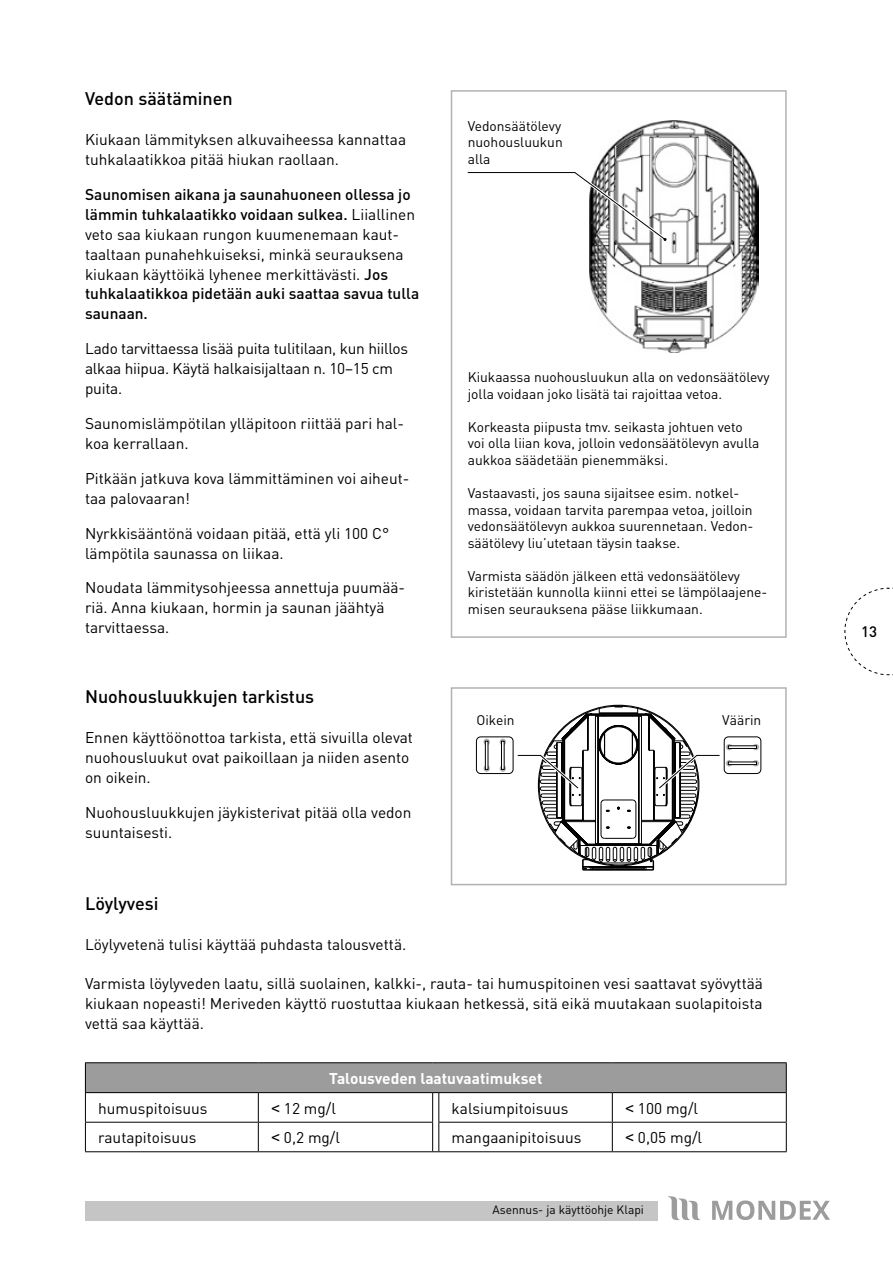
<style>
.page{position:relative;width:893px;height:1263px;background:#fff}
.page>*{position:absolute;margin:0;border:0;box-sizing:border-box;transform-origin:0 0}
.t1{font:500 18px "DIN";color:#000}
.t2{font:15.45px/20px "DIN";color:#000}
.t3{font:500 15.45px/20px "DIN";color:#000}
.t4{font:700 15.45px "DIN";color:#fff}
.t5{font:500 15px "DIN";color:#000}
.t6{font:13.8px/16.5px "DIN";color:#000}
.t7{font:12px "DIN";color:#000}
.s1{font-weight:400}
.s2{font-family:"Arial"}
</style>
<div class="page">
<svg style="left:844px;top:587px;width:49px;height:88px"></svg>
<div style="left:85px;top:1201px;width:572px;height:19px;background:#c5c5c5"></div>
<svg style="left:668px;top:1196px;width:32px;height:24px"></svg>
<svg style="left:712px;top:1200px;width:118px;height:20px"></svg>
<img style="left:590px;top:120px;width:168px;height:232px">
<div style="left:451px;top:90px;width:336px;height:548px;border:2px solid #b2b2b2"></div>
<svg style="left:467px;top:170px;width:203px;height:74px"></svg>
<div style="left:85px;top:1063px;width:701px;height:29px;background:#9c9c9c"></div>
<hr style="left:85px;top:1122px;width:173px;height:1px;background:#000">
<hr style="left:438px;top:1122px;width:174px;height:1px;background:#000">
<hr style="left:85px;top:1151px;width:173px;height:1px;background:#000">
<hr style="left:439px;top:1151px;width:173px;height:1px;background:#000">
<hr style="left:258px;top:1122px;width:175px;height:1px;background:#000">
<svg style="left:258px;top:1093px;width:1px;height:58px"></svg>
<hr style="left:612px;top:1122px;width:175px;height:1px;background:#000">
<svg style="left:612px;top:1093px;width:1px;height:58px"></svg>
<hr style="left:258px;top:1151px;width:175px;height:1px;background:#000">
<hr style="left:612px;top:1151px;width:175px;height:1px;background:#000">
<hr style="left:85px;top:1062px;width:173px;height:1px;background:#000">
<svg style="left:85px;top:1063px;width:1px;height:88px"></svg>
<hr style="left:258px;top:1062px;width:175px;height:1px;background:#000">
<hr style="left:439px;top:1062px;width:173px;height:1px;background:#000">
<hr style="left:612px;top:1062px;width:175px;height:1px;background:#000">
<svg style="left:786px;top:1063px;width:1px;height:88px"></svg>
<hr style="left:85px;top:1092px;width:173px;height:1px;background:#000">
<hr style="left:258px;top:1092px;width:175px;height:1px;background:#000">
<hr style="left:439px;top:1092px;width:173px;height:1px;background:#000">
<hr style="left:612px;top:1092px;width:175px;height:1px;background:#000">
<svg style="left:432px;top:1092px;width:7px;height:60px"></svg>
<div style="left:451px;top:687px;width:336px;height:198px;border:2px solid #b2b2b2"></div>
<div style="left:476px;top:736px;width:37px;height:38px;border:1px solid #000;border-radius:4px"></div>
<svg style="left:500px;top:765px;width:6px;height:7px"></svg>
<svg style="left:500px;top:739px;width:6px;height:6px"></svg>
<svg style="left:483px;top:765px;width:7px;height:7px"></svg>
<svg style="left:483px;top:739px;width:7px;height:6px"></svg>
<div style="left:485px;top:741px;width:3px;height:29px;border:1px solid #000"></div>
<div style="left:501px;top:741px;width:3px;height:29px;border:1px solid #000"></div>
<svg style="left:517px;top:704px;width:203px;height:167px"></svg>
<div style="left:724px;top:736px;width:37px;height:38px;border:1px solid #000;border-radius:4px"></div>
<div style="left:726px;top:744px;width:7px;height:6px;background:#999;border-radius:50%"></div>
<div style="left:752px;top:744px;width:7px;height:6px;background:#b2b2b2;border-radius:50%"></div>
<div style="left:726px;top:760px;width:7px;height:6px;background:#989898;border-radius:50%"></div>
<div style="left:752px;top:760px;width:7px;height:6px;background:#b2b2b2;border-radius:50%"></div>
<div style="left:728px;top:761px;width:29px;height:4px;border:1px solid #000"></div>
<div style="left:728px;top:745px;width:29px;height:4px;border:1px solid #000"></div>
<p class="t1" style="left:85px;top:87px;width:149px">Vedon säätäminen</p>
<p class="t2" style="left:85px;top:129px;width:323px">Kiukaan lämmityksen alkuvaiheessa kannattaa tuhkalaatikkoa pitää hiukan raollaan.</p>
<p class="t3" style="left:85px;top:184px;width:336px">Saunomisen aikana ja saunahuoneen ollessa jo lämmin tuhkalaatikko voidaan sulkea. <span class="s1">Liiallinen veto saa kiukaan rungon kuumenemaan kaut&shy;taaltaan punahehkuiseksi, minkä seurauksena kiukaan käyttöikä lyhenee merkittävästi.</span> Jos tuhkalaatikkoa pidetään auki saattaa savua tulla saunaan.</p>
<p class="t2" style="left:85px;top:338px;width:325px">Lado tarvittaessa lisää puita tulitilaan, kun hiillos alkaa hiipua. Käytä halkaisijaltaan n. 10–15 cm puita.</p>
<p class="t2" style="left:85px;top:413px;width:321px">Saunomislämpötilan ylläpitoon riittää pari hal&shy;koa kerrallaan.</p>
<p class="t2" style="left:85px;top:468px;width:326px">Pitkään jatkuva kova lämmittäminen voi aiheut&shy;taa palovaaran!</p>
<p class="t2" style="left:85px;top:523px;width:306px">Nyrkkisääntönä voidaan pitää, että yli 100 C° lämpötila saunassa on liikaa.</p>
<p class="t2" style="left:85px;top:577px;width:322px">Noudata lämmitysohjeessa annettuja puumää&shy;riä. Anna kiukaan, hormin ja saunan jäähtyä tarvittaessa.</p>
<p class="t1" style="left:85px;top:685px;width:231px">Nuohousluukkujen tarkistus</p>
<p class="t2" style="left:85px;top:727px;width:329px">Ennen käyttöönottoa tarkista, että sivuilla olevat nuohousluukut ovat paikoillaan ja niiden asento on oikein.</p>
<p class="t2" style="left:85px;top:802px;width:328px">Nuohousluukkujen jäykisterivat pitää olla vedon suuntaisesti.</p>
<p class="t6" style="left:468px;top:117px;width:97px;text-align:justify">Vedonsäätölevy nuohousluukun alla</p>
<p class="t6" style="left:468px;top:369px;width:303px">Kiukaassa nuohousluukun alla on vedonsäätölevy jolla voidaan joko lisätä tai rajoittaa vetoa.</p>
<p class="t6" style="left:468px;top:418px;width:293px">Korkeasta piipusta tmv. seikasta johtuen veto voi olla liian kova, jolloin vedonsäätölevyn avulla aukkoa säädetään pienemmäksi.</p>
<p class="t6" style="left:468px;top:484px;width:287px">Vastaavasti, jos sauna sijaitsee esim. notkel&shy;massa, voidaan tarvita parempaa vetoa, joilloin vedonsäätölevyn aukkoa suurennetaan. Vedon&shy;säätölevy liu’utetaan täysin taakse.</p>
<p class="t6" style="left:468px;top:567px;width:301px">Varmista säädön jälkeen että vedonsäätölevy kiristetään kunnolla kiinni ettei se lämpölaajene&shy;misen seurauksena pääse liikkumaan.</p>
<p class="t6" style="left:476px;top:711px;width:40px">Oikein</p>
<p class="t6" style="left:722px;top:711px;width:41px">Väärin</p>
<p class="t1" style="left:85px;top:892px;width:75px">Löylyvesi</p>
<p class="t2" style="left:85px;top:934px;width:323px">Löylyvetenä tulisi käyttää puhdasta talousvettä.</p>
<p class="t2" style="left:85px;top:973px;width:679px;text-align:justify">Varmista löylyveden laatu, sillä suolainen, kalkki-, rauta- tai humuspitoinen vesi saattavat syövyttää kiukaan nopeasti! Meriveden käyttö ruostuttaa kiukaan hetkessä, sitä eikä muutakaan suolapitoista vettä saa käyttää.</p>
<p class="t4" style="left:329px;top:1068px;width:215px">Talousveden laatuvaatimukset</p>
<p class="t2" style="left:98px;top:1098px;width:111px">humuspitoisuus</p>
<p class="t2" style="left:271px;top:1098px;width:66px"><span class="s2">&lt;</span> 12 mg/l</p>
<p class="t2" style="left:452px;top:1098px;width:118px">kalsiumpitoisuus</p>
<p class="t2" style="left:625px;top:1098px;width:74px"><span class="s2">&lt;</span> 100 mg/l</p>
<p class="t2" style="left:98px;top:1127px;width:100px">rautapitoisuus</p>
<p class="t2" style="left:271px;top:1127px;width:70px"><span class="s2">&lt;</span> 0,2 mg/l</p>
<p class="t2" style="left:452px;top:1127px;width:131px">mangaanipitoisuus</p>
<p class="t2" style="left:625px;top:1127px;width:79px"><span class="s2">&lt;</span> 0,05 mg/l</p>
<p class="t7" style="left:492px;top:1202px;width:153px">Asennus- ja käyttöohje Klapi</p>
<p class="t5" style="left:861px;top:621px;width:17px">13</p>
</div>
